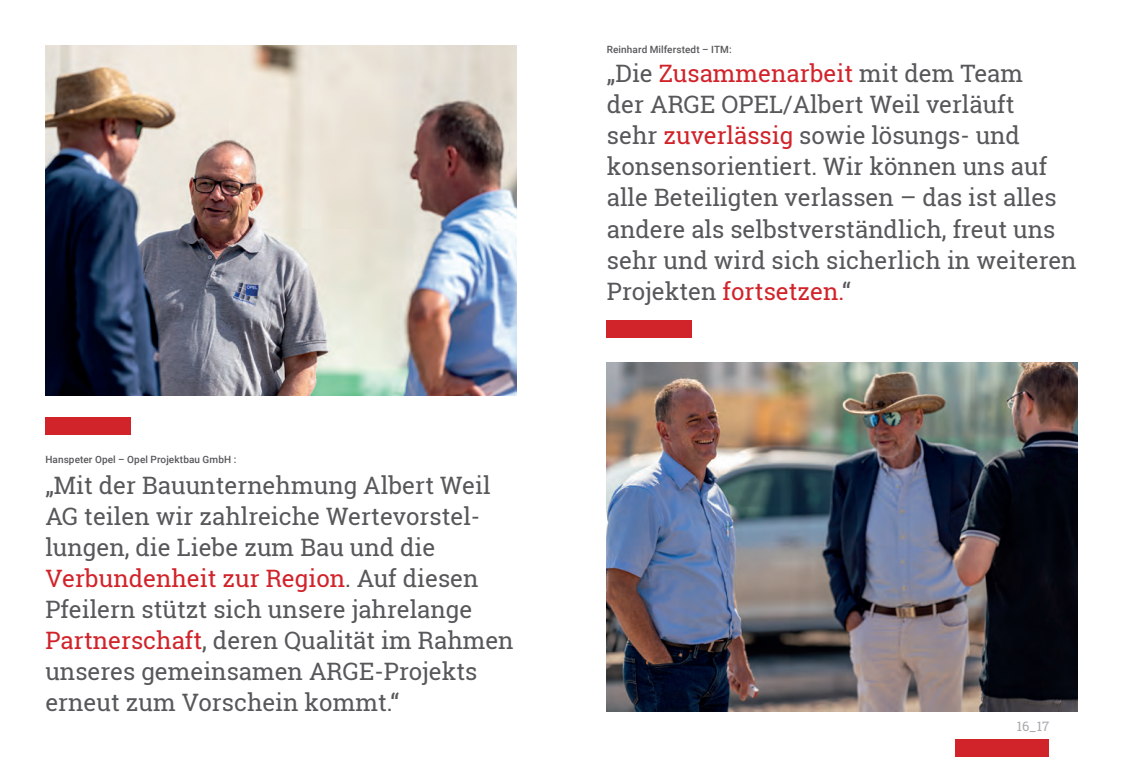
<style>
.page{position:relative;width:1123px;height:757px;background:#fff}
.page>*{position:absolute;margin:0;border:0;box-sizing:border-box;transform-origin:0 0}
.t1{font:24px/31px "Roboto Slab";color:#57585a}
.t2{font:13px "Roboto Slab";color:#a8a9ad}
.t3{font:500 10px "Roboto";letter-spacing:.01em;color:#57585a}
.s1{color:#d1232a}
</style>
<div class="page">
<img style="left:45px;top:45px;width:471px;height:350px">
<div style="left:45px;top:417px;width:85px;height:17px;background:#d1232a"></div>
<div style="left:607px;top:321px;width:85px;height:17px;background:#d1232a"></div>
<img style="left:607px;top:363px;width:470px;height:348px">
<div style="left:955px;top:740px;width:94px;height:17px;background:#d1232a"></div>
<p class="t3" style="left:45px;top:452px;width:192px">Hanspeter Opel – Opel Projektbau GmbH :</p>
<p class="t1" style="left:45px;top:470px;width:470px">„Mit der Bauunternehmung Albert Weil AG teilen wir zahlreiche Wertevorstel&shy;lungen, die Liebe zum Bau und die <span class="s1">Verbundenheit zur Region</span>. Auf diesen Pfeilern stützt sich unsere jahrelange <span class="s1">Partnerschaft</span>, deren Qualität im Rahmen unseres gemeinsamen ARGE-Projekts erneut zum Vorschein kommt.“</p>
<p class="t3" style="left:607px;top:42px;width:126px">Reinhard Milferstedt – ITM:</p>
<p class="t1" style="left:607px;top:58px;width:471px">„Die <span class="s1">Zusammenarbeit</span> mit dem Team<br>der ARGE OPEL/Albert Weil verläuft<br>sehr <span class="s1">zuverlässig</span> sowie lösungs- und konsensorientiert. Wir können uns auf alle Beteiligten verlassen – das ist alles andere als selbstverständlich, freut uns sehr und wird sich sicherlich in weiteren Projekten <span class="s1">fortsetzen.</span>“</p>
<p class="t2" style="left:1016px;top:718px;width:34px">16_17</p>
</div>
